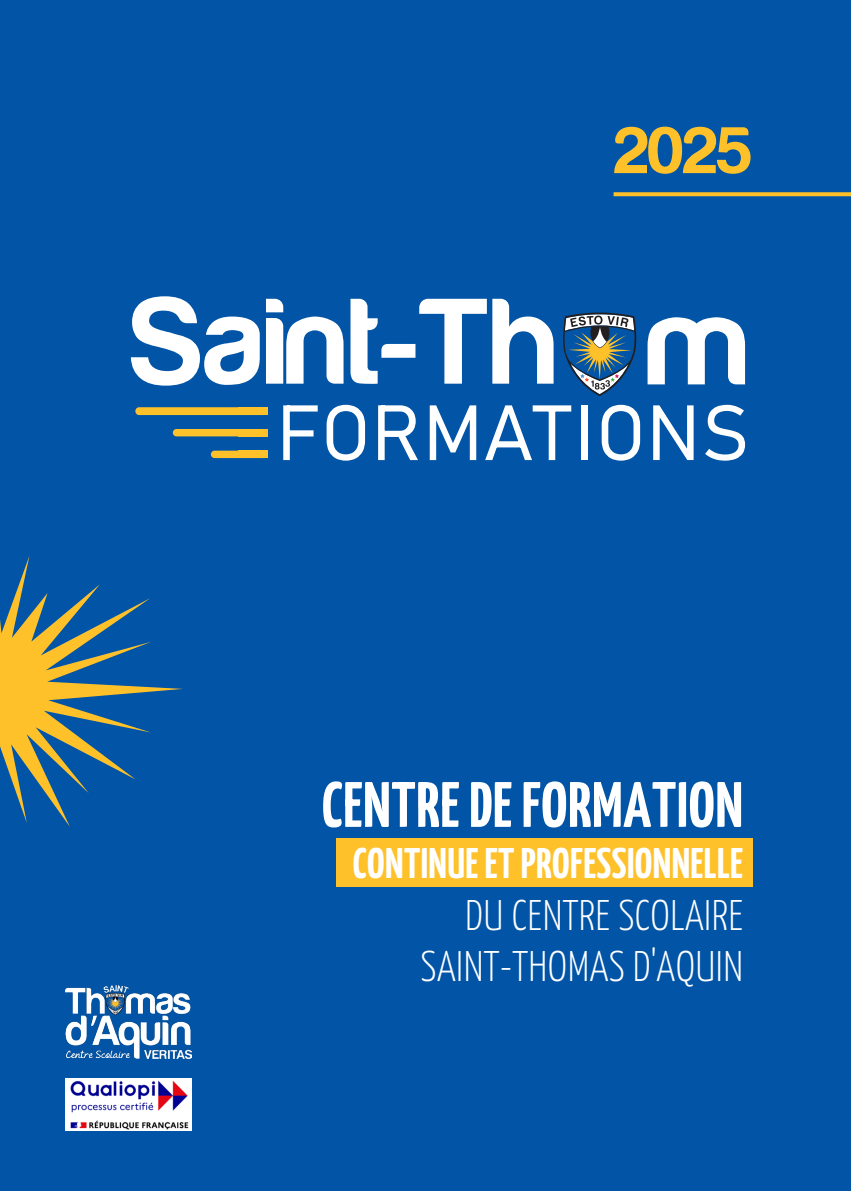
<style>
.page{position:relative;width:851px;height:1191px;background:#fff}
.page>*{position:absolute;margin:0;border:0;box-sizing:border-box;transform-origin:0 0}
.t1{font:68px "Harabara";color:#fec12a}
.t2{font:200 64px "Yanone Kaffeesatz";letter-spacing:.01em;color:#fff}
.t3{font:200 42.8px "Yanone Kaffeesatz";letter-spacing:.01em;color:#fff}
</style>
<div class="page">
<div style="left:0;top:0;width:850px;height:1191px;background:#0154a6"></div>
<div style="left:336px;top:838px;width:416px;height:49px;background:#fec12a"></div>
<svg style="left:0;top:556px;width:183px;height:270px"></svg>
<img style="left:66px;top:1078px;width:126px;height:52px">
<img style="left:66px;top:985px;width:126px;height:73px">
<svg style="left:131px;top:296px;width:129px;height:90px"></svg>
<svg style="left:266px;top:299px;width:77px;height:85px"></svg>
<svg style="left:350px;top:299px;width:203px;height:85px"></svg>
<svg style="left:647px;top:317px;width:98px;height:67px"></svg>
<svg style="left:283px;top:405px;width:34px;height:55px"></svg>
<svg style="left:326px;top:405px;width:39px;height:55px"></svg>
<svg style="left:378px;top:405px;width:40px;height:55px"></svg>
<svg style="left:429px;top:405px;width:47px;height:55px"></svg>
<svg style="left:485px;top:405px;width:86px;height:55px"></svg>
<div style="left:580px;top:405px;width:7px;height:55px;background:#fff"></div>
<svg style="left:601px;top:405px;width:39px;height:55px"></svg>
<svg style="left:653px;top:405px;width:40px;height:55px"></svg>
<svg style="left:705px;top:405px;width:40px;height:55px"></svg>
<svg style="left:563px;top:312px;width:74px;height:84px"></svg>
<div style="left:135px;top:407px;width:132px;height:8px;background:#fec12a;border-radius:4px"></div>
<div style="left:238px;top:407px;width:29px;height:8px;background:#fec12a"></div>
<div style="left:173px;top:429px;width:94px;height:7px;background:#fec12a;border-radius:4px"></div>
<div style="left:238px;top:429px;width:29px;height:7px;background:#fec12a"></div>
<div style="left:211px;top:450px;width:56px;height:8px;background:#fec12a;border-radius:4px"></div>
<div style="left:238px;top:450px;width:29px;height:8px;background:#fec12a"></div>
<svg style="left:613px;top:192px;width:237px;height:4px"></svg>
<p class="t1" style="left:615px;top:115px;width:139px">2025</p>
<p class="t2" style="left:322px;top:759px;width:422px">CENTRE DE FORMATION</p>
<p class="t3" style="left:353px;top:832px;width:392px">CONTINUE ET PROFESSIONNELLE</p>
<p class="t3" style="left:465px;top:884px;width:279px">DU CENTRE SCOLAIRE</p>
<p class="t3" style="left:420px;top:935px;width:324px">SAINT-THOMAS D'AQUIN</p>
</div>
